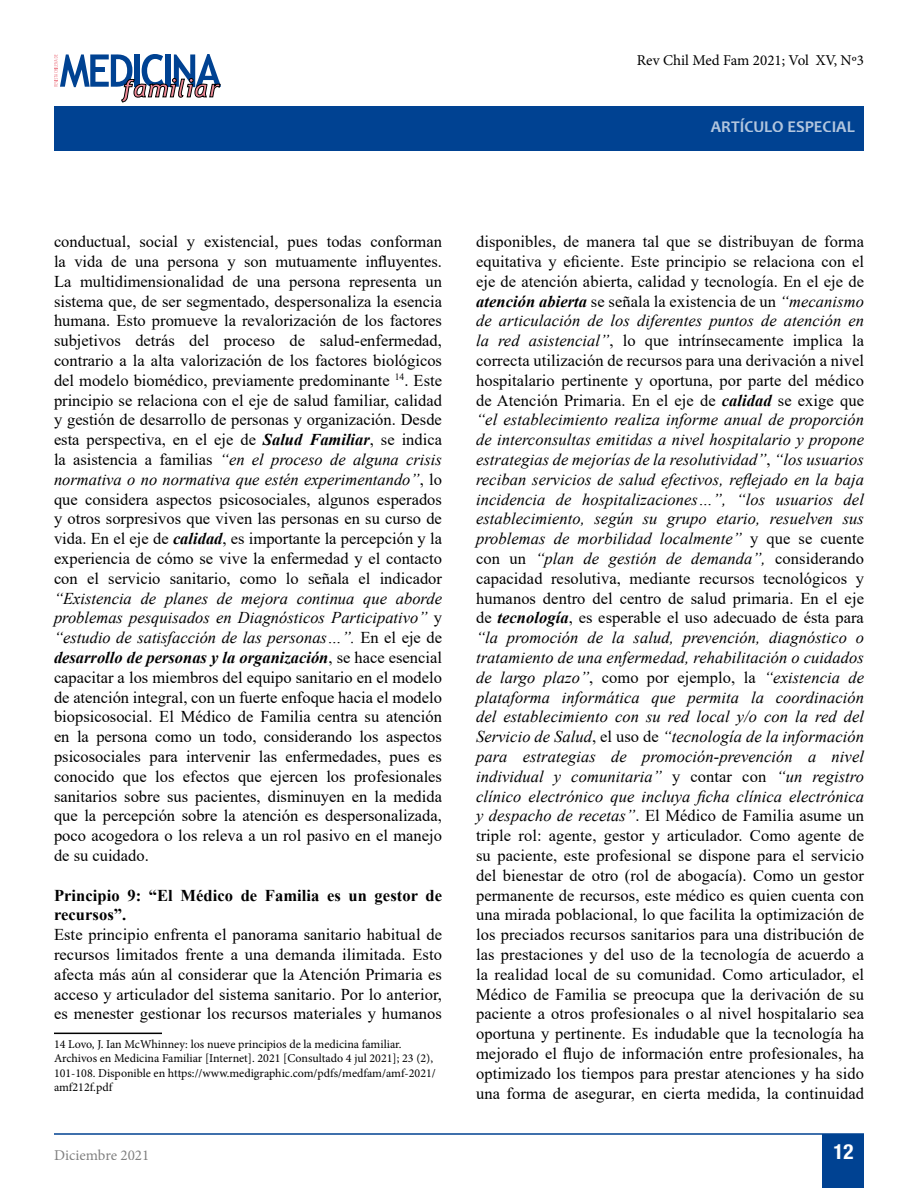
<style>
.page{position:relative;width:918px;height:1188px;background:#fff}
.page>*{position:absolute;margin:0;border:0;box-sizing:border-box;transform-origin:0 0}
.t1{font:700 condensed 21px "Helvetica Neue";color:#fff}
.t2{font:16.5px/19.8px "Times New Roman";letter-spacing:.005em;color:#000;text-align:justify}
.t3{font:700 16.5px/19.8px "Times New Roman";letter-spacing:.005em;color:#000}
.t4{font:700 16.5px "Candara";color:#fff}
.t5{font:15px "Minion Pro";color:#000}
.t6{font:12px/14.4px "Minion Pro";color:#000}
.s1{font-weight:700;font-style:italic}
.s2{font-style:italic}
</style>
<div class="page">
<div style="left:54px;top:106px;width:810px;height:45px;background:#004292"></div>
<svg style="left:54px;top:54px;width:167px;height:49px"></svg>
<div style="left:823px;top:1134px;width:41px;height:54px;background:#004292"></div>
<hr style="left:54px;top:1033px;width:108px;height:1px;background:#000">
<hr style="left:54px;top:1133px;width:810px;height:2px;background:#004292">
<p class="t5" style="left:637px;top:50px;width:229px">Rev Chil Med Fam 2021; Vol XV, Nº3</p>
<p class="t4" style="left:711px;top:116px;width:145px">ARTÍCULO ESPECIAL</p>
<p class="t2" style="left:54px;top:231px;width:390px">conductual, social y existencial, pues todas conforman la vida de una persona y son mutuamente influyentes.<br>La multidimensionalidad de una persona representa un sistema que, de ser segmentado, despersonaliza la esencia humana. Esto promueve la revalorización de los factores subjetivos detrás del proceso de salud-enfermedad, contrario a la alta valorización de los factores biológicos del modelo biomédico, previamente predominante <sup>14</sup>. Este principio se relaciona con el eje de salud familiar, calidad y gestión de desarrollo de personas y organización. Desde esta perspectiva, en el eje de <span class="s1">Salud Familiar</span>, se indica la asistencia a familias <span class="s2">“en el proceso de alguna crisis normativa o no normativa que estén experimentando”</span>, lo que considera aspectos psicosociales, algunos esperados y otros sorpresivos que viven las personas en su curso de vida. En el eje de <span class="s1">calidad</span>, es importante la percepción y la experiencia de cómo se vive la enfermedad y el contacto con el servicio sanitario, como lo señala el indicador <span class="s2">“Existencia de planes de mejora continua que aborde problemas pesquisados en Diagnósticos Participativo”</span> y <span class="s2">“estudio de satisfacción de las personas…”.</span> En el eje de <span class="s1">desarrollo de personas y la organización</span>, se hace esencial capacitar a los miembros del equipo sanitario en el modelo de atención integral, con un fuerte enfoque hacia el modelo biopsicosocial. El Médico de Familia centra su atención en la persona como un todo, considerando los aspectos psicosociales para intervenir las enfermedades, pues es conocido que los efectos que ejercen los profesionales sanitarios sobre sus pacientes, disminuyen en la medida que la percepción sobre la atención es despersonalizada, poco acogedora o los releva a un rol pasivo en el manejo de su cuidado.</p>
<p class="t3" style="left:54px;top:885px;width:390px">Principio 9: “El Médico de Familia es un gestor de recursos”.</p>
<p class="t2" style="left:54px;top:924px;width:390px">Este principio enfrenta el panorama sanitario habitual de recursos limitados frente a una demanda ilimitada. Esto afecta más aún al considerar que la Atención Primaria es acceso y articulador del sistema sanitario. Por lo anterior, es menester gestionar los recursos materiales y humanos</p>
<p class="t6" style="left:54px;top:1037px;width:383px">14 Lovo, J. Ian McWhinney: los nueve principios de la medicina familiar.<br>Archivos en Medicina Familiar [Internet]. 2021 [Consultado 4 jul 2021]; 23 (2), 101-108. Disponible en https://www.medigraphic.com/pdfs/medfam/amf-2021/ amf212f.pdf</p>
<p class="t5" style="left:54px;top:1145px;width:97px">Diciembre 2021</p>
<p class="t2" style="left:476px;top:231px;width:390px">disponibles, de manera tal que se distribuyan de forma equitativa y eficiente. Este principio se relaciona con el eje de atención abierta, calidad y tecnología. En el eje de <span class="s1">atención abierta</span> se señala la existencia de un <span class="s2">“mecanismo de articulación de los diferentes puntos de atención en la red asistencial”</span>, lo que intrínsecamente implica la correcta utilización de recursos para una derivación a nivel hospitalario pertinente y oportuna, por parte del médico de Atención Primaria. En el eje de <span class="s1">calidad</span> se exige que <span class="s2">“el establecimiento realiza informe anual de proporción de interconsultas emitidas a nivel hospitalario y propone estrategias de mejorías de la resolutividad”</span>, <span class="s2">“los usuarios reciban servicios de salud efectivos, reflejado en la baja incidencia de hospitalizaciones…”, “los usuarios del establecimiento, según su grupo etario, resuelven sus problemas de morbilidad localmente”</span> y que se cuente con un <span class="s2">“plan de gestión de demanda”,</span> considerando capacidad resolutiva, mediante recursos tecnológicos y humanos dentro del centro de salud primaria. En el eje de <span class="s1">tecnología</span>, es esperable el uso adecuado de ésta para <span class="s2">“la promoción de la salud, prevención, diagnóstico o tratamiento de una enfermedad, rehabilitación o cuidados de largo plazo”</span>, como por ejemplo, la <span class="s2">“existencia de plataforma informática que permita la coordinación del establecimiento con su red local y/o con la red del Servicio de Salud</span>, el uso de <span class="s2">“tecnología de la información para estrategias de promoción-prevención a nivel individual y comunitaria”</span> y contar con <span class="s2">“un registro clínico electrónico que incluya ficha clínica electrónica y despacho de recetas”</span>. El Médico de Familia asume un triple rol: agente, gestor y articulador. Como agente de su paciente, este profesional se dispone para el servicio del bienestar de otro (rol de abogacía). Como un gestor permanente de recursos, este médico es quien cuenta con una mirada poblacional, lo que facilita la optimización de los preciados recursos sanitarios para una distribución de las prestaciones y del uso de la tecnología de acuerdo a la realidad local de su comunidad. Como articulador, el Médico de Familia se preocupa que la derivación de su paciente a otros profesionales o al nivel hospitalario sea oportuna y pertinente. Es indudable que la tecnología ha mejorado el flujo de información entre profesionales, ha optimizado los tiempos para prestar atenciones y ha sido una forma de asegurar, en cierta medida, la continuidad</p>
<p class="t1" style="left:833px;top:1139px;width:22px">12</p>
</div>
